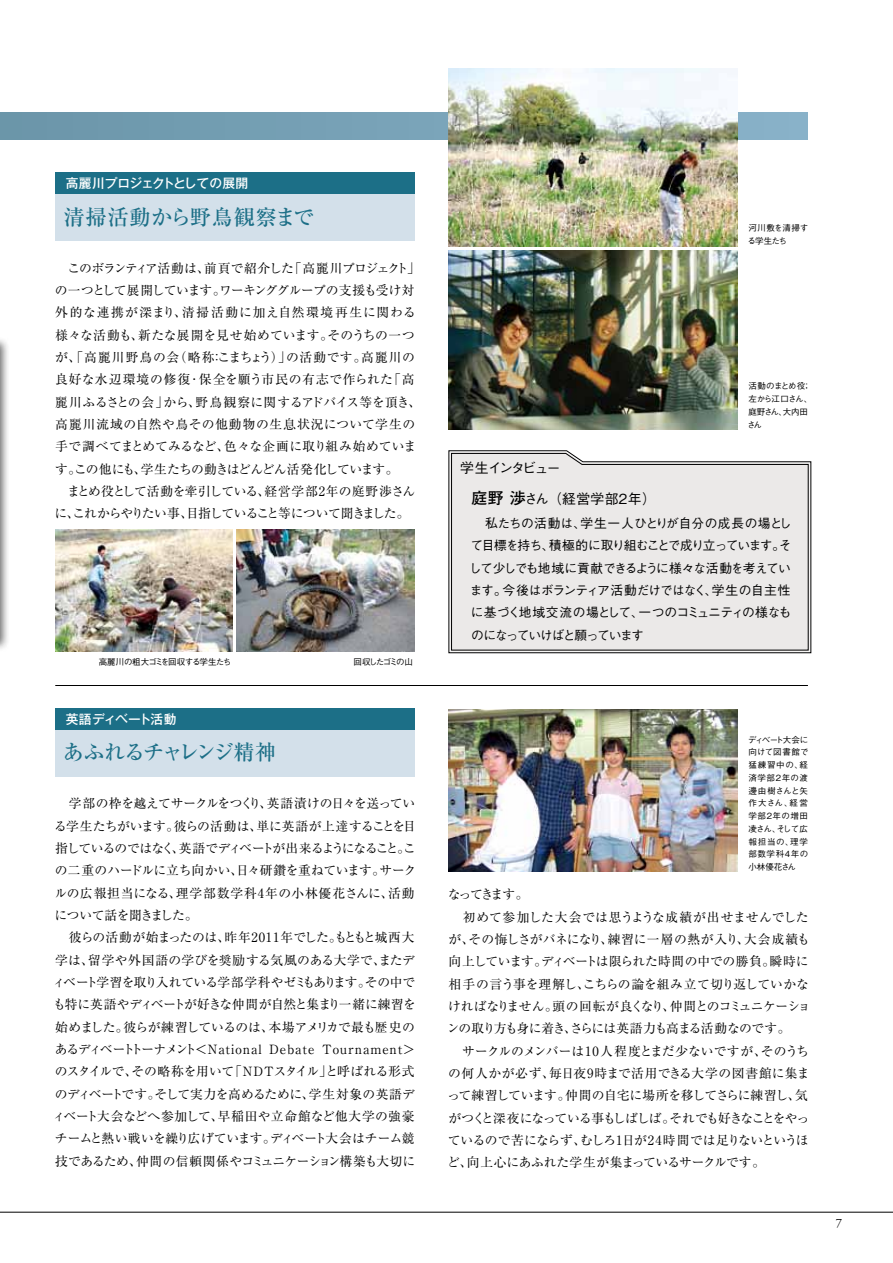
<style>
.page{position:relative;width:893px;height:1263px;background:#fff}
.page>*{position:absolute;margin:0;border:0;box-sizing:border-box;transform-origin:0 0}
.t1{font:500 21.3px "Ryumin Pro";letter-spacing:.03em;color:#1c6f87}
.t2{font:500 21.3px "Ryumin Pro";letter-spacing:-.08em;color:#1c6f87}
.t3{font:500 13.8px "Gothic BBB Pr 5";letter-spacing:-.07em;color:#000}
.t4{font:500 13.8px "Gothic BBB Pr 5";letter-spacing:-.12em;color:#000}
.t5{font:12.75px/22.4px "Ryumin Pro";letter-spacing:-.015em;color:#000}
.t6{font:12.75px/22.4px "Ryumin Pro";letter-spacing:.005em;color:#000}
.t7{font:500 12.75px/22.4px "Gothic BBB Pr 5";letter-spacing:-.09em;color:#000;text-align:justify}
.t8{font:500 12.75px "Gothic MB101 Pro";letter-spacing:-.02em;color:#fff}
.t9{font:12.75px "Adobe Garamond Pro";color:#000}
.t10{font:500 8.55px/12.8px "Gothic BBB Pr 5";letter-spacing:-.01em;color:#000;text-align:justify}
.t11{font:500 8.55px/12.8px "Gothic BBB Pr 5";letter-spacing:-.08em;color:#000}
.t12{font:500 8.55px "Gothic BBB Pr 5";letter-spacing:-.07em;color:#000}
.t13{font:500 8.55px "Gothic BBB Pr 5";letter-spacing:-.18em;color:#000}
.s1{font-family:"Futo Go B101 Pro";font-weight:700;font-size:15.9px}
</style>
<div class="page">
<hr style="left:0;top:1212px;width:893px;height:1px;background:#000">
<hr style="left:55px;top:685px;width:753px;height:1px;background:#000">
<svg style="left:0;top:112px;width:808px;height:28px;background:#759fb4"></svg>
<div style="left:0;top:337px;width:10px;height:315px;background:#000;opacity:.6"></div>
<div style="left:55px;top:189px;width:360px;height:52px;background:#d3e0ea"></div>
<div style="left:55px;top:172px;width:360px;height:22px;background:#1c6f87"></div>
<div style="left:55px;top:725px;width:360px;height:51px;background:#d3e0ea"></div>
<div style="left:55px;top:708px;width:360px;height:21px;background:#1c6f87"></div>
<svg style="left:448px;top:450px;width:363px;height:203px"></svg>
<div style="left:451px;top:453px;width:358px;height:198px;background:#ebe9e8"></div>
<img style="left:449px;top:710px;width:289px;height:162px">
<img style="left:449px;top:251px;width:289px;height:178px">
<img style="left:237px;top:530px;width:178px;height:121px">
<img style="left:55px;top:530px;width:178px;height:121px">
<img style="left:449px;top:68px;width:289px;height:179px">
<p class="t8" style="left:66px;top:173px;width:184px">高麗川プロジェクトとしての展開</p>
<h1 class="t1" style="left:64px;top:200px;width:252px">清掃活動から野鳥観察まで</h1>
<p class="t6" style="left:54px;top:256px;width:368px">　このボランティア活動は、前頁で紹介した「高麗川プロジェクト」の一つとして展開しています。ワーキンググループの支援も受け対外的な連携が深まり、清掃活動に加え自然環境再生に関わる様々な活動も、新たな展開を見せ始めています。そのうちの一つが、「高麗川野鳥の会（略称：こまちょう）」の活動です。高麗川の良好な水辺環境の修復･保全を願う市民の有志で作られた「高麗川ふるさとの会」から、野鳥観察に関するアドバイス等を頂き、高麗川流域の自然や鳥その他動物の生息状況について学生の手で調べてまとめてみるなど、色々な企画に取り組み始めています。この他にも、学生たちの動きはどんどん活発化しています。<br>　まとめ役として活動を牽引している、経営学部2年の庭野渉さんに、これからやりたい事、目指していること等について聞きました。</p>
<p class="t12" style="left:99px;top:654px;width:134px">高麗川の粗大ゴミを回収する学生たち</p>
<p class="t13" style="left:354px;top:654px;width:61px">回収したゴミの山</p>
<p class="t8" style="left:66px;top:708px;width:112px">英語ディベート活動</p>
<h1 class="t2" style="left:63px;top:735px;width:215px">あふれるチャレンジ精神</h1>
<p class="t5" style="left:53px;top:791px;width:365px">　学部の枠を越えてサークルをつくり、英語漬けの日々を送っている学生たちがいます。彼らの活動は、単に英語が上達することを目指しているのではなく、英語でディベートが出来るようになること。この二重のハードルに立ち向かい、日々研鑽を重ねています。サークルの広報担当になる、理学部数学科4年の小林優花さんに、活動について話を聞きました。<br>　彼らの活動が始まったのは、昨年2011年でした。もともと城西大学は、留学や外国語の学びを奨励する気風のある大学で、またディベート学習を取り入れている学部学科やゼミもあります。その中でも特に英語やディベートが好きな仲間が自然と集まり一緒に練習を始めました。彼らが練習しているのは、本場アメリカで最も歴史のあるディベートトーナメント＜National Debate Tournament＞のスタイルで、その略称を用いて「NDTスタイル」と呼ばれる形式のディベートです。そして実力を高めるために、学生対象の英語ディベート大会などへ参加して、早稲田や立命館など他大学の強豪チームと熱い戦いを繰り広げています。ディベート大会はチーム競技であるため、仲間の信頼関係やコミュニケーション構築も大切に</p>
<p class="t10" style="left:748px;top:221px;width:62px">河川敷を清掃する学生たち</p>
<p class="t11" style="left:747px;top:379px;width:67px">活動のまとめ役；左から江口さん、庭野さん、大内田さん</p>
<p class="t4" style="left:460px;top:457px;width:102px">学生インタビュー</p>
<p class="t3" style="left:471px;top:488px;width:186px"><span class="s1">庭野 渉</span>さん（経営学部２年）</p>
<p class="t7" style="left:469px;top:511px;width:324px">　私たちの活動は、学生一人ひとりが自分の成長の場として目標を持ち、積極的に取り組むことで成り立っています。そして少しでも地域に貢献できるように様々な活動を考えています。今後はボランティア活動だけではなく、学生の自主性に基づく地域交流の場として、一つのコミュニティの様なものになっていけばと願っています</p>
<p class="t10" style="left:748px;top:732px;width:62px">ディベート大会に向けて図書館で猛練習中の、経済学部2年の渡邊由樹さんと矢作大さん、経営学部2年の増田凌さん、そして広報担当の、理学部数学科4年の小林優花さん</p>
<p class="t5" style="left:447px;top:883px;width:365px">なってきます。<br>　初めて参加した大会では思うような成績が出せませんでしたが、その悔しさがバネになり、練習に一層の熱が入り、大会成績も向上しています。ディベートは限られた時間の中での勝負。瞬時に相手の言う事を理解し、こちらの論を組み立て切り返していかなければなりません。頭の回転が良くなり、仲間とのコミュニケーションの取り方も身に着き、さらには英語力も高まる活動なのです。<br>　サークルのメンバーは10人程度とまだ少ないですが、そのうちの何人かが必ず、毎日夜9時まで活用できる大学の図書館に集まって練習しています。仲間の自宅に場所を移してさらに練習し、気がつくと深夜になっている事もしばしば。それでも好きなことをやっているので苦にならず、むしろ1日が24時間では足りないというほど、向上心にあふれた学生が集まっているサークルです。</p>
<p class="t9" style="left:836px;top:1215px;width:8px">7</p>
</div>
